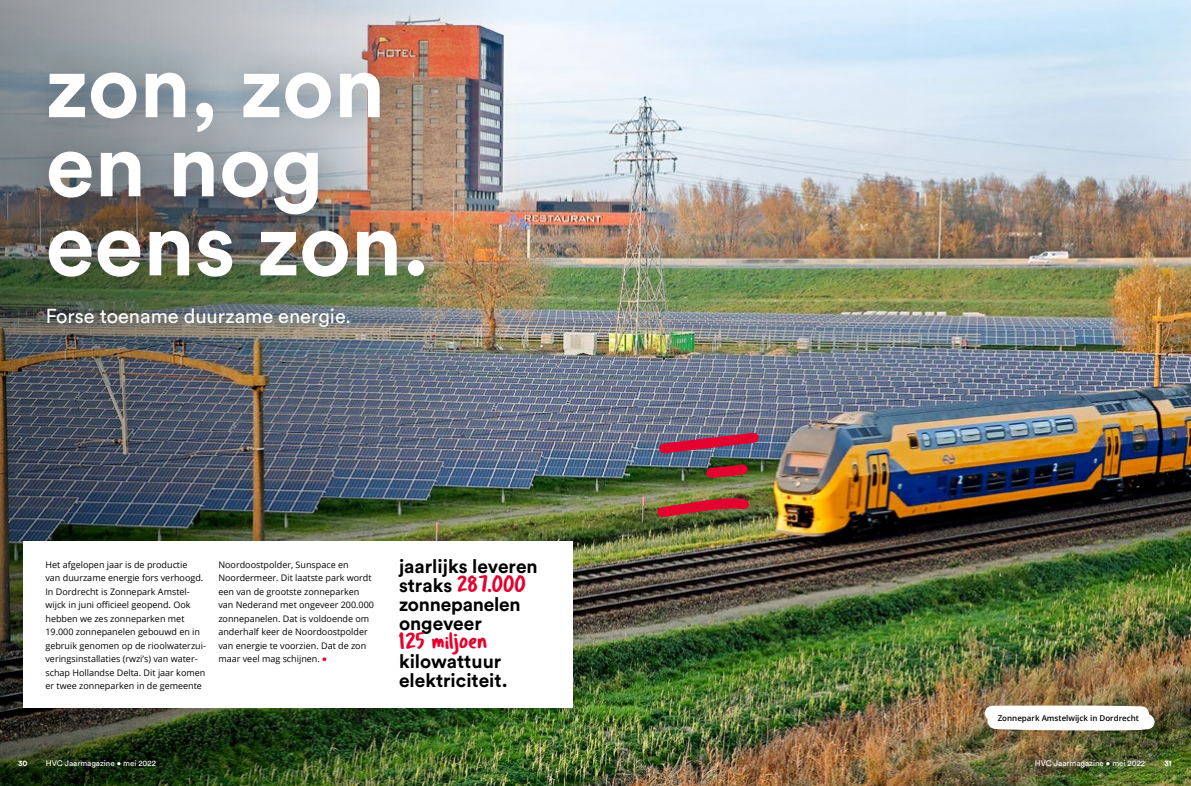
<style>
.page{position:relative;width:1191px;height:786px;background:#fff}
.page>*{position:absolute;margin:0;border:0;box-sizing:border-box;transform-origin:0 0}
.t1{font:700 88.1px/79px "Circular Std";color:#fff}
.t2{font:23.9px "Tragic Marker";color:#e4032e}
.t3{font:20px "Circular Std";color:#fff}
.t4{font:700 19.1px/19.1px "Circular Std";color:#000}
.t5{font:9px/13.5px "Open Sans";color:#000}
.t6{font:8px "Circular Std";color:#fff}
.t7{font:600 8px "Open Sans";color:#000}
.t8{font:700 8px "Circular Std";color:#fff}
.s1{font-family:"Circular Std";font-weight:700;color:#e4032e}
.s2{font-family:"Circular Std";font-weight:700;font-size:19.1px;color:#000}
</style>
<div class="page">
<img style="left:906px;top:0;width:285px;height:785px">
<img style="left:0;top:0;width:906px;height:785px">
<div style="left:23px;top:540px;width:549px;height:167px;background:#fff"></div>
<div style="left:20px;top:46px;width:436px;height:313px;background:#000;opacity:.3"></div>
<svg style="left:984px;top:705px;width:170px;height:25px"></svg>
<img style="left:654px;top:426px;width:110px;height:56px">
<img style="left:652px;top:497px;width:104px;height:25px">
<h1 class="t1" style="left:46px;top:45px;width:385px">zon, zon en nog eens zon.</h1>
<h3 class="t3" style="left:46px;top:304px;width:307px">Forse toename duurzame energie.</h3>
<p class="t5" style="left:45px;top:557px;width:162px">Het afgelopen jaar is de productie<br>van duurzame energie fors verhoogd.<br>In Dordrecht is Zonnepark Amstel&shy;wijck in juni officieel geopend. Ook hebben we zes zonneparken met 19.000 zonnepanelen gebouwd en in gebruik genomen op de rioolwaterzui&shy;veringsinstallaties (rwzi’s) van water&shy;schap Hollandse Delta. Dit jaar komen er twee zonneparken in de gemeente</p>
<p class="t5" style="left:218px;top:557px;width:157px">Noordoostpolder, Sunspace en<br>Noordermeer. Dit laatste park wordt een van de grootste zonneparken van Nederand met ongeveer 200.000 zonnepanelen. Dat is voldoende om anderhalf keer de Noordoostpolder van energie te voorzien. Dat de zon maar veel mag schijnen. <span class="s1">•</span></p>
<h3 class="t4" style="left:399px;top:555px;width:140px">jaarlijks leveren</h3>
<h2 class="t2" style="left:399px;top:568px;width:129px"><span class="s2">straks</span> 287.000</h2>
<h3 class="t4" style="left:399px;top:594px;width:123px">zonnepanelen ongeveer</h3>
<h2 class="t2" style="left:399px;top:625px;width:90px">125 miljoen</h2>
<h3 class="t4" style="left:399px;top:651px;width:110px">kilowattuur elektriciteit.</h3>
<p class="t7" style="left:997px;top:712px;width:143px">Zonnepark Amstelwijck in Dordrecht</p>
<p class="t8" style="left:18px;top:758px;width:11px">30</p>
<p class="t6" style="left:46px;top:758px;width:112px">HVC Jaarmagazine • mei 2022</p>
<p class="t6" style="left:1035px;top:758px;width:112px">HVC Jaarmagazine • mei 2022</p>
<p class="t8" style="left:1164px;top:758px;width:9px">31</p>
</div>
